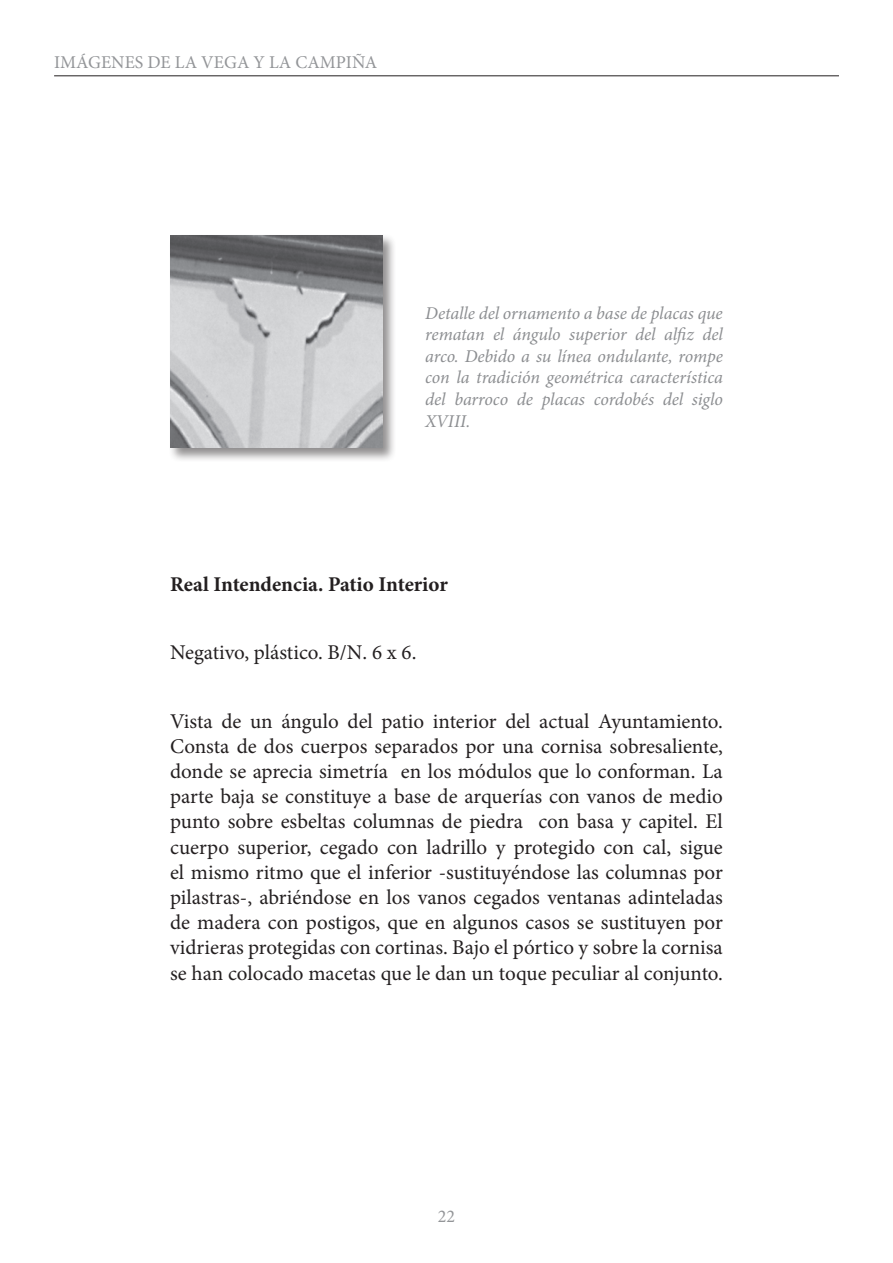
<style>
.page{position:relative;width:893px;height:1263px;background:#fff}
.page>*{position:absolute;margin:0;border:0;box-sizing:border-box;transform-origin:0 0}
.Normal_copy2{font:21px/25.2px "Minion Pro";color:#231f20;text-align:justify}
.Normal_copy2-2{font:700 21px "Minion Pro";letter-spacing:-.005em;color:#231f20}
.Paragraph_Style_1{font:italic 18px/21.6px "Minion Pro";letter-spacing:-.005em;color:#8c8e91;text-align:justify}
.t1{font:18px "Minion Pro";color:#939598}
</style>
<div class="page">
<hr style="left:54px;top:75px;width:785px;height:1px;background:#231f20">
<div style="left:168px;top:233px;width:236px;height:236px;background:#231f20;opacity:.5"></div>
<img style="left:170px;top:235px;width:213px;height:213px">
<p class="t1" style="left:54px;top:50px;width:325px">IMÁGENES DE LA VEGA Y LA CAMPIÑA</p>
<p class="Paragraph_Style_1" style="left:425px;top:302px;width:299px">Detalle del ornamento a base de placas que rematan el ángulo superior del alfiz del arco. Debido a su línea ondulante, rompe con la tradición geométrica característica del barroco de placas cordobés del siglo XVIII.</p>
<p class="Normal_copy2-2" style="left:170px;top:569px;width:279px">Real Intendencia. Patio Interior</p>
<p class="Normal_copy2" style="left:170px;top:640px;width:248px">Negativo, plástico. B/N. 6 x 6.</p>
<p class="Normal_copy2" style="left:170px;top:708px;width:554px">Vista de un ángulo del patio interior del actual Ayuntamiento.<br>Consta de dos cuerpos separados por una cornisa sobresaliente, donde se aprecia simetría en los módulos que lo conforman. La parte baja se constituye a base de arquerías con vanos de medio punto sobre esbeltas columnas de piedra con basa y capitel. El cuerpo superior, cegado con ladrillo y protegido con cal, sigue el mismo ritmo que el inferior -sustituyéndose las columnas por pilastras-, abriéndose en los vanos cegados ventanas adinteladas de madera con postigos, que en algunos casos se sustituyen por vidrieras protegidas con cortinas. Bajo el pórtico y sobre la cornisa se han colocado macetas que le dan un toque peculiar al conjunto.</p>
<p class="t1" style="left:438px;top:1204px;width:19px">22</p>
</div>
